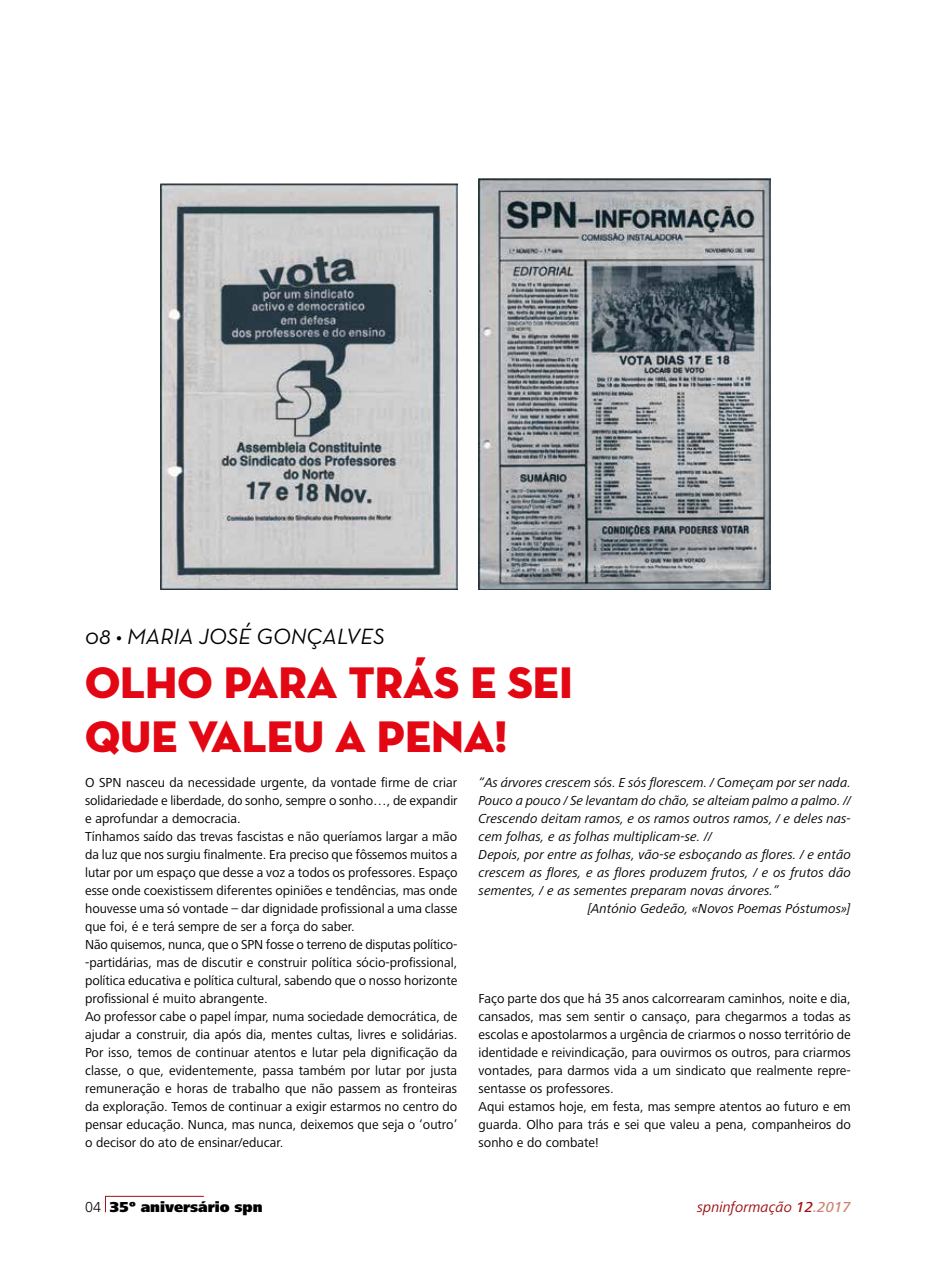
<style>
.page{position:relative;width:936px;height:1276px;background:#fff}
.page>*{position:absolute;margin:0;border:0;box-sizing:border-box;transform-origin:0 0}
.t1{font:45px/54px "Neutra Disp Titling";color:#e30613}
.t2{font:italic 22.5px "Neutra Text";color:#000}
.t3{font:italic 15px "Frutiger Next LT";color:#9d0f12}
.t4{font:900 15px "Frutiger Next LT";color:#000}
.t5{font:13.5px/18px "Frutiger Next LT";color:#000}
.t6{font:italic 13.5px "Frutiger Next LT";color:#000}
.s1{font-weight:300}
.s2{font-weight:500}
.s3{font-weight:500;color:#cf8471}
</style>
<div class="page">
<svg style="left:105px;top:1195px;width:99px;height:18px"></svg>
<img style="left:160px;top:183px;width:297px;height:406px">
<img style="left:478px;top:179px;width:292px;height:410px">
<h2 class="t2" style="left:85px;top:623px;width:301px">08 • MARIA JOSÉ GONÇALVES</h2>
<h1 class="t1" style="left:85px;top:656px;width:489px">OLHO PARA TRÁS E SEI<br>QUE VALEU A PENA!</h1>
<p class="t5" style="left:85px;top:774px;width:374px">O SPN nasceu da necessidade urgente, da vontade firme de criar solidariedade e liberdade, do sonho, sempre o sonho…, de expandir e aprofundar a democracia.<br>Tínhamos saído das trevas fascistas e não queríamos largar a mão da luz que nos surgiu finalmente. Era preciso que fôssemos muitos a lutar por um espaço que desse a voz a todos os professores. Espaço esse onde coexistissem diferentes opiniões e tendências, mas onde houvesse uma só vontade – dar dignidade profissional a uma classe que foi, é e terá sempre de ser a força do saber.<br>Não quisemos, nunca, que o SPN fosse o terreno de disputas político--partidárias, mas de discutir e construir política sócio-profissional, política educativa e política cultural, sabendo que o nosso horizonte profissional é muito abrangente.<br>Ao professor cabe o papel ímpar, numa sociedade democrática, de ajudar a construir, dia após dia, mentes cultas, livres e solidárias.<br>Por isso, temos de continuar atentos e lutar pela dignificação da classe, o que, evidentemente, passa também por lutar por justa remuneração e horas de trabalho que não passem as fronteiras da exploração. Temos de continuar a exigir estarmos no centro do pensar educação. Nunca, mas nunca, deixemos que seja o ‘outro’ o decisor do ato de ensinar/educar.</p>
<p class="t6" style="left:478px;top:775px;width:374px">“As árvores crescem sós. E sós florescem. / Começam por ser nada.</p>
<p class="t6" style="left:478px;top:793px;width:374px">Pouco a pouco / Se levantam do chão, se alteiam palmo a palmo. //</p>
<p class="t6" style="left:478px;top:811px;width:374px">Crescendo deitam ramos, e os ramos outros ramos, / e deles nas-</p>
<p class="t6" style="left:478px;top:829px;width:235px">cem folhas, e as folhas multiplicam-se. //</p>
<p class="t6" style="left:478px;top:847px;width:374px">Depois, por entre as folhas, vão-se esboçando as flores. / e então</p>
<p class="t6" style="left:478px;top:865px;width:374px">crescem as flores, e as flores produzem frutos, / e os frutos dão</p>
<p class="t6" style="left:478px;top:883px;width:302px">sementes, / e as sementes preparam novas árvores.”</p>
<p class="t6" style="left:587px;top:901px;width:265px">[António Gedeão, «Novos Poemas Póstumos»]</p>
<p class="t5" style="left:478px;top:989px;width:374px">Faço parte dos que há 35 anos calcorrearam caminhos, noite e dia, cansados, mas sem sentir o cansaço, para chegarmos a todas as escolas e apostolarmos a urgência de criarmos o nosso território de identidade e reivindicação, para ouvirmos os outros, para criarmos vontades, para darmos vida a um sindicato que realmente repre&shy;sentasse os professores.<br>Aqui estamos hoje, em festa, mas sempre atentos ao futuro e em guarda. Olho para trás e sei que valeu a pena, companheiros do sonho e do combate!</p>
<p class="t4" style="left:85px;top:1198px;width:179px"><span class="s1">04</span> 35º aniversário spn</p>
<p class="t3" style="left:697px;top:1199px;width:155px">spninformação <span class="s2">12</span><span class="s3">.2017</span></p>
</div>
